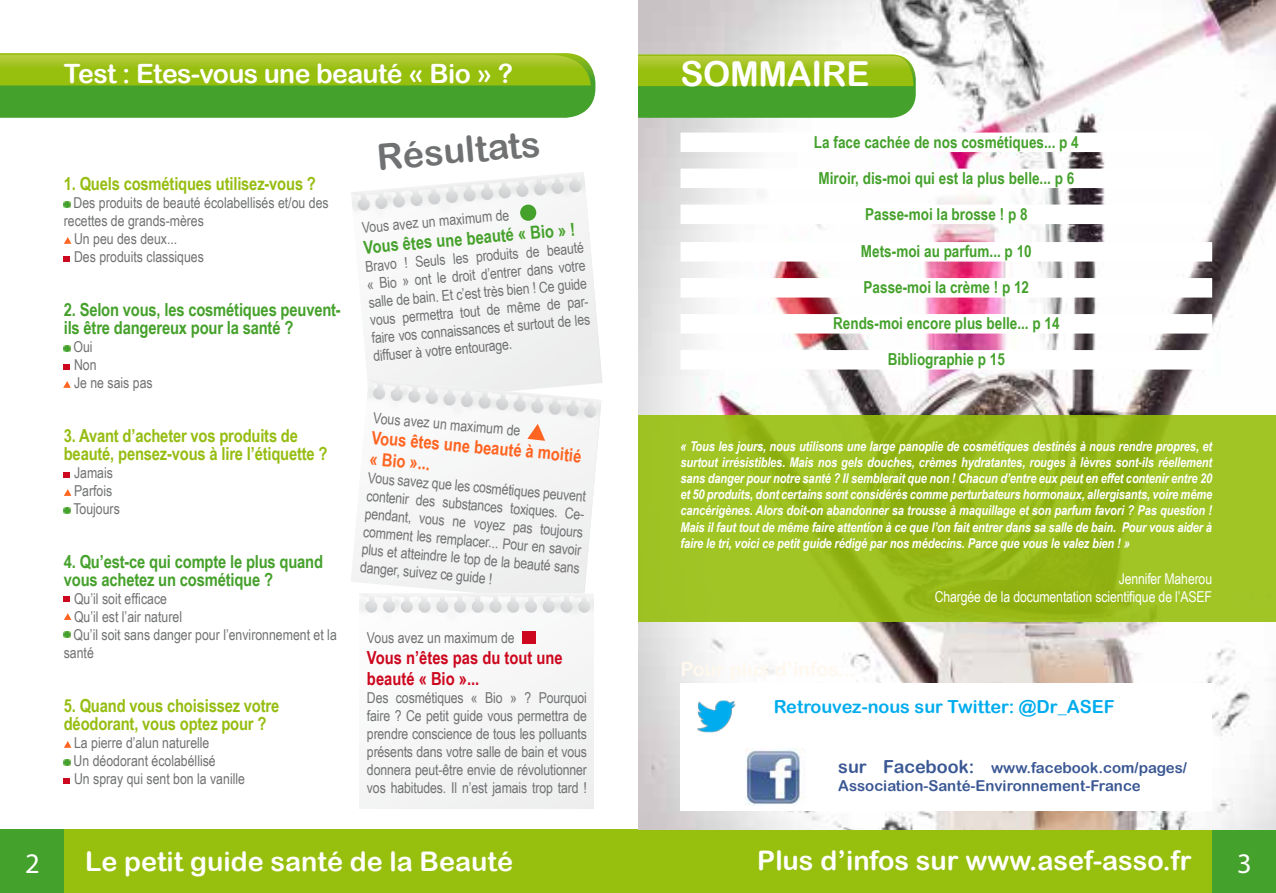
<style>
.page{position:relative;width:1276px;height:893px;background:#fff}
.page>*{position:absolute;margin:0;border:0;box-sizing:border-box;transform-origin:0 0}
.t1{font:36px "Arial Rounded MT Bold";color:#707172}
.t2{font:34.5px "Arial Rounded MT Bold";letter-spacing:-.01em;color:#fff}
.t3{font:28.5px "Myriad Pro";color:#fff}
.t4{font:27px "Arial Rounded MT Bold";color:#fff}
.t5{font:26.7px "Arial Rounded MT Bold";letter-spacing:-.02em;color:#fff}
.t6{font:700 18px/18px "Arial Narrow";letter-spacing:-.01em;color:#96bd12}
.t7{font:700 18px/18px "Arial Narrow";letter-spacing:-.01em;color:#46a12c}
.t8{font:700 18px/21px "Arial Narrow";color:#cd071e}
.t9{font:18px "Arial Rounded MT Bold";color:#00aced}
.t10{font:700 18px/21px "Arial Narrow";color:#ff6420}
.t11{font:700 16.5px/36px "Arial Narrow";color:#44a12b;text-align:center}
.t12{font:15px/18px "Arial Narrow";color:#707172}
.t13{font:15px/18px "Arial Rounded MT Bold";color:#3b5894}
.t14{font:15px/18px "Arial Narrow";letter-spacing:-.01em;color:#fff;text-align:right}
.t15{font:italic 700 13.5px/16.2px "Arial Narrow";letter-spacing:-.01em;color:#fff;text-align:justify}
.s1{font-size:18px}
</style>
<div class="page">
<div style="left:64px;top:829px;width:574px;height:64px;background:#97bf0d"></div>
<div style="left:638px;top:829px;width:574px;height:64px;background:#97bf0d"></div>
<div style="left:0;top:829px;width:64px;height:64px;background:#44a12b"></div>
<div style="left:1212px;top:829px;width:64px;height:64px;background:#44a12b"></div>
<img style="left:638px;top:0;width:638px;height:829px">
<img style="left:351px;top:172px;width:251px;height:211px">
<img style="left:351px;top:379px;width:250px;height:223px">
<svg style="left:527px;top:424px;width:18px;height:17px"></svg>
<div style="left:359px;top:593px;width:234px;height:215px;background:#f5f5f5"></div>
<svg style="left:64px;top:201px;width:6px;height:7px"></svg>
<svg style="left:64px;top:345px;width:6px;height:7px"></svg>
<svg style="left:64px;top:507px;width:6px;height:7px"></svg>
<svg style="left:64px;top:631px;width:6px;height:7px"></svg>
<div style="left:520px;top:205px;width:16px;height:16px;background:#44a12b;border-radius:50%"></div>
<svg style="left:638px;top:415px;width:638px;height:207px;background:#9bbe1e"></svg>
<div style="left:680px;top:133px;width:532px;height:19px;background:#fff"></div>
<div style="left:680px;top:169px;width:532px;height:19px;background:#fff"></div>
<div style="left:680px;top:205px;width:532px;height:19px;background:#fff"></div>
<svg style="left:64px;top:759px;width:6px;height:7px"></svg>
<svg style="left:64px;top:237px;width:7px;height:7px"></svg>
<svg style="left:63px;top:381px;width:8px;height:7px"></svg>
<svg style="left:64px;top:489px;width:7px;height:7px"></svg>
<svg style="left:64px;top:613px;width:7px;height:7px"></svg>
<svg style="left:64px;top:741px;width:7px;height:7px"></svg>
<div style="left:522px;top:631px;width:14px;height:13px;background:#cd071e"></div>
<svg style="left:64px;top:778px;width:6px;height:6px"></svg>
<svg style="left:64px;top:596px;width:6px;height:6px"></svg>
<svg style="left:64px;top:472px;width:6px;height:6px"></svg>
<svg style="left:64px;top:364px;width:6px;height:6px"></svg>
<svg style="left:64px;top:256px;width:6px;height:6px"></svg>
<div style="left:680px;top:242px;width:532px;height:20px;background:#fff"></div>
<div style="left:680px;top:278px;width:532px;height:20px;background:#fff"></div>
<div style="left:680px;top:314px;width:532px;height:20px;background:#fff"></div>
<div style="left:680px;top:350px;width:532px;height:20px;background:#fff"></div>
<svg style="left:0;top:53px;width:915px;height:65px;background:#7ab630"></svg>
<div style="left:680px;top:683px;width:532px;height:128px;background:#fff"></div>
<img style="left:746px;top:749px;width:59px;height:56px">
<img style="left:697px;top:700px;width:51px;height:49px">
<h3 class="t5" style="left:64px;top:58px;width:450px">Test : Etes-vous une beauté « Bio » ?</h3>
<p class="t6" style="left:64px;top:174px;width:254px">1. Quels cosmétiques utilisez-vous ?</p>
<p class="t12" style="left:74px;top:193px;width:257px">Des produits de beauté écolabellisés et/ou des</p>
<p class="t12" style="left:64px;top:211px;width:142px">recettes de grands-mères</p>
<p class="t12" style="left:74px;top:229px;width:105px">Un peu des deux...</p>
<p class="t12" style="left:74px;top:247px;width:131px">Des produits classiques</p>
<p class="t7" style="left:64px;top:300px;width:279px">2. Selon vous, les cosmétiques peuvent&shy;ils être dangereux pour la santé ?</p>
<p class="t12" style="left:74px;top:337px;width:81px">Oui<br>Non<br>Je ne sais pas</p>
<p class="t6" style="left:64px;top:426px;width:265px">3. Avant d’acheter vos produits de beauté, pensez-vous à lire l’étiquette ?</p>
<p class="t12" style="left:73px;top:463px;width:48px">Jamais<br>Parfois<br>Toujours</p>
<p class="t7" style="left:64px;top:552px;width:261px">4. Qu’est-ce qui compte le plus quand vous achetez un cosmétique ?</p>
<p class="t12" style="left:74px;top:589px;width:94px">Qu’il soit efficace</p>
<p class="t12" style="left:74px;top:607px;width:110px">Qu’il est l’air naturel</p>
<p class="t12" style="left:74px;top:625px;width:265px">Qu’il soit sans danger pour l’environnement et la</p>
<p class="t12" style="left:64px;top:643px;width:32px">santé</p>
<p class="t6" style="left:64px;top:696px;width:217px">5. Quand vous choisissez votre déodorant, vous optez pour ?</p>
<p class="t12" style="left:74px;top:733px;width:173px">La pierre d’alun naturelle<br>Un déodorant écolabéllisé<br>Un spray qui sent bon la vanille</p>
<h1 class="t1" style="left:375px;top:136px;width:165px;rotate:-5deg">Résultats</h1>
<p class="t12" style="left:361px;top:218px;width:149px;rotate:-5deg">Vous avez un maximum de</p>
<p class="t7" style="left:363px;top:238px;width:214px;rotate:-5deg">Vous êtes une beauté « Bio » !</p>
<p class="t12" style="left:364px;top:257px;width:224px;rotate:-5deg">Bravo ! Seuls les produits de beauté « Bio » ont le droit d’entrer dans votre salle de bain. Et c’est très bien ! Ce guide vous permettra tout de même de par&shy;faire vos connaissances et surtout de les diffuser à votre entourage.</p>
<p class="t12" style="left:374px;top:408px;width:149px;rotate:5deg">Vous avez un maximum de</p>
<p class="t10" style="left:372px;top:426px;width:214px;rotate:5deg">Vous êtes une beauté à moitié « Bio »...</p>
<p class="t12" style="left:369px;top:468px;width:220px;text-align:justify;rotate:5deg">Vous savez que les cosmétiques peuvent contenir des substances toxiques. Ce&shy;pendant, vous ne voyez pas toujours comment les remplacer... Pour en savoir plus et atteindre le top de la beauté sans danger, suivez ce guide !</p>
<p class="t12" style="left:367px;top:628px;width:149px">Vous avez un maximum de</p>
<p class="t8" style="left:367px;top:646px;width:197px">Vous n’êtes pas du tout une beauté « Bio »...</p>
<p class="t12" style="left:367px;top:688px;width:221px;text-align:justify">Des cosmétiques « Bio » ? Pourquoi faire ? Ce petit guide vous permettra de prendre conscience de tous les polluants présents dans votre salle de bain et vous donnera peut-être envie de révolutionner vos habitudes. Il n’est jamais trop tard !</p>
<h2 class="t2" style="left:680px;top:53px;width:190px">Sommaire</h2>
<p class="t11" style="left:814px;top:123px;width:266px">La face cachée de nos cosmétiques... p 4<br>Miroir, dis-moi qui est la plus belle... p 6<br>Passe-moi la brosse ! p 8</p>
<p class="t11" style="left:833px;top:233px;width:228px">Mets-moi au parfum... p 10<br>Passe-moi la crème ! p 12<br>Rends-moi encore plus belle... p 14<br>Bibliographie p 15</p>
<p class="t15" style="left:680px;top:437px;width:533px">« Tous les jours, nous utilisons une large panoplie de cosmétiques destinés à nous rendre propres, et surtout irrésistibles. Mais nos gels douches, crèmes hydratantes, rouges à lèvres sont-ils réellement sans danger pour notre santé ? Il semblerait que non ! Chacun d’entre eux peut en effet contenir entre 20 et 50 produits, dont certains sont considérés comme perturbateurs hormonaux, allergisants, voire même cancérigènes. Alors doit-on abandonner sa trousse à maquillage et son parfum favori ? Pas question !<br>Mais il faut tout de même faire attention à ce que l’on fait entrer dans sa salle de bain. Pour vous aider à faire le tri, voici ce petit guide rédigé par nos médecins. Parce que vous le valez bien ! »</p>
<p class="t14" style="left:935px;top:569px;width:279px">Jennifer Maherou<br>Chargée de la documentation scientifique de l’ASEF</p>
<p class="t9" style="left:774px;top:696px;width:342px">Retrouvez-nous sur Twitter: @Dr_ASEF</p>
<p class="t13" style="left:838px;top:758px;width:350px"><span class="s1">sur Facebook:</span> www.facebook.com/pages/<br>Association-Santé-Environnement-France</p>
<h3 class="t3" style="left:25px;top:845px;width:16px">2</h3>
<h3 class="t4" style="left:85px;top:845px;width:429px">Le petit guide santé de la Beauté</h3>
<h3 class="t4" style="left:757px;top:845px;width:436px">Plus d’infos sur www.asef-asso.fr</h3>
<h3 class="t3" style="left:1237px;top:845px;width:16px">3</h3>
</div>
